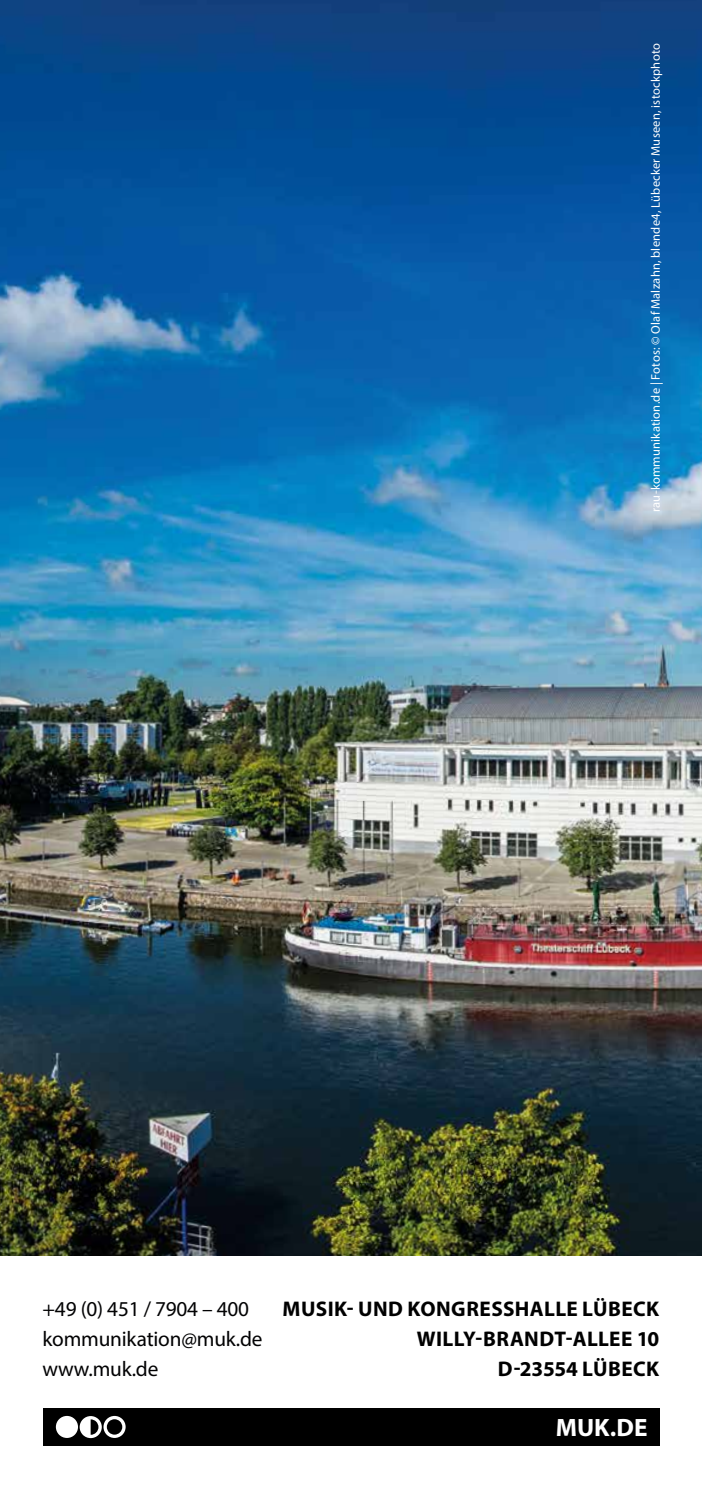
<style>
.page{position:relative;width:702px;height:1489px;background:#fff}
.page>*{position:absolute;margin:0;border:0;box-sizing:border-box;transform-origin:0 0}
.t1{font:700 25.25px "Myriad Pro";color:#fff}
.t2{font:700 21.25px/30px "Myriad Pro";letter-spacing:.02em;color:#000;text-align:right}
.t3{font:21.25px/30px "Myriad Pro";letter-spacing:-.01em;color:#020203}
.t4{font:12.5px "Myriad Pro";letter-spacing:.015em;color:#fff}
</style>
<div class="page">
<img style="left:0;top:0;width:702px;height:1254px">
<div style="left:43px;top:1408px;width:616px;height:37px;background:#000"></div>
<svg style="left:56px;top:1415px;width:70px;height:22px"></svg>
<p class="t4" style="left:648px;top:512px;width:470px;rotate:-90deg">rau-kommunikation.de | Fotos: © Olaf Malzahn, blende4, Lübecker Museen, istockphoto</p>
<h2 class="t3" style="left:43px;top:1293px;width:221px">+49 (0) 451 / 7904 – 400 kommunikation@muk.de www.muk.de</h2>
<h2 class="t2" style="left:282px;top:1292px;width:378px">MUSIK- UND KONGRESSHALLE LÜBECK<br>WILLY-BRANDT-ALLEE 10<br>D-23554 LÜBECK</h2>
<h1 class="t1" style="left:555px;top:1410px;width:93px">MUK.DE</h1>
</div>
